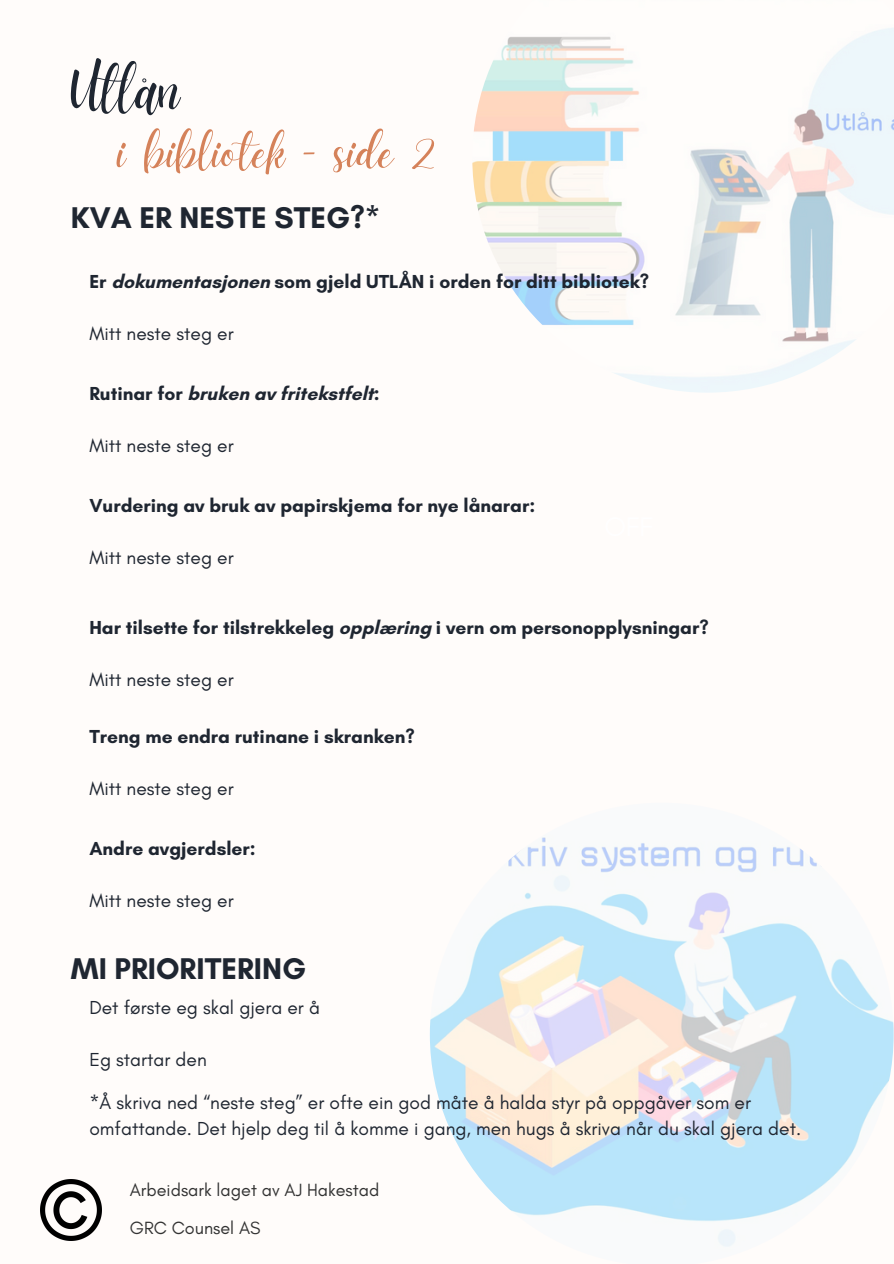
<style>
.page{position:relative;width:894px;height:1264px;background:#fff}
.page>*{position:absolute;margin:0;border:0;box-sizing:border-box;transform-origin:0 0}
.t1{font:64.5px "Daydream";color:#1f2631}
.t2{font:50.85px "Daydream";color:#d5825a}
.t3{font:700 30.45px "Glacial Indifference";color:#1f2631}
.t4{font:19.2px/25.8px "Glacial Indifference";color:#1f2631}
.t5{font:700 19.2px "Glacial Indifference";color:#1f2631}
.t6{font:18px "Glacial Indifference";color:#323232}
</style>
<div class="page">
<div style="left:0;top:0;width:893px;height:1263px;background:#fffcfa"></div>
<img style="left:430px;top:837px;width:463px;height:410px">
<img style="left:472px;top:28px;width:421px;height:364px">
<img style="left:41px;top:1179px;width:60px;height:61px">
<h5 class="t1" style="left:71px;top:52px;width:111px">Utlån</h5>
<h3 class="t2" style="left:117px;top:122px;width:320px">i bibliotek - side 2</h3>
<p class="t3" style="left:71px;top:199px;width:311px">KVA ER NESTE STEG?*</p>
<h5 class="t5" style="left:89px;top:270px;width:561px">Er dokumentasjonen som gjeld UTLÅN i orden for ditt bibliotek?</h5>
<p class="t4" style="left:89px;top:320px;width:146px">Mitt neste steg er</p>
<p class="t5" style="left:89px;top:381px;width:291px">Rutinar for bruken av fritekstfelt:</p>
<p class="t4" style="left:89px;top:432px;width:146px">Mitt neste steg er</p>
<h5 class="t5" style="left:89px;top:493px;width:447px">Vurdering av bruk av papirskjema for nye lånarar:</h5>
<p class="t4" style="left:89px;top:544px;width:146px">Mitt neste steg er</p>
<p class="t5" style="left:89px;top:615px;width:620px">Har tilsette for tilstrekkeleg opplæring i vern om personopplysningar?</p>
<h5 class="t4" style="left:89px;top:666px;width:146px">Mitt neste steg er</h5>
<p class="t5" style="left:89px;top:724px;width:327px">Treng me endra rutinane i skranken?</p>
<h1 class="t4" style="left:89px;top:775px;width:146px">Mitt neste steg er</h1>
<h5 class="t5" style="left:89px;top:836px;width:168px">Andre avgjerdsler:</h5>
<p class="t4" style="left:89px;top:887px;width:146px">Mitt neste steg er</p>
<h3 class="t3" style="left:71px;top:950px;width:237px">MI PRIORITERING</h3>
<h4 class="t4" style="left:89px;top:994px;width:232px">Det første eg skal gjera er å</h4>
<h5 class="t4" style="left:89px;top:1045px;width:119px">Eg startar den</h5>
<p class="t4" style="left:89px;top:1089px;width:713px">*Å skriva ned “neste steg” er ofte ein god måte å halda styr på oppgåver som er omfattande. Det hjelp deg til å komme i gang, men hugs å skriva når du skal gjera det.</p>
<p class="t6" style="left:130px;top:1178px;width:251px">Arbeidsark laget av AJ Hakestad</p>
<p class="t6" style="left:130px;top:1216px;width:132px">GRC Counsel AS</p>
</div>
